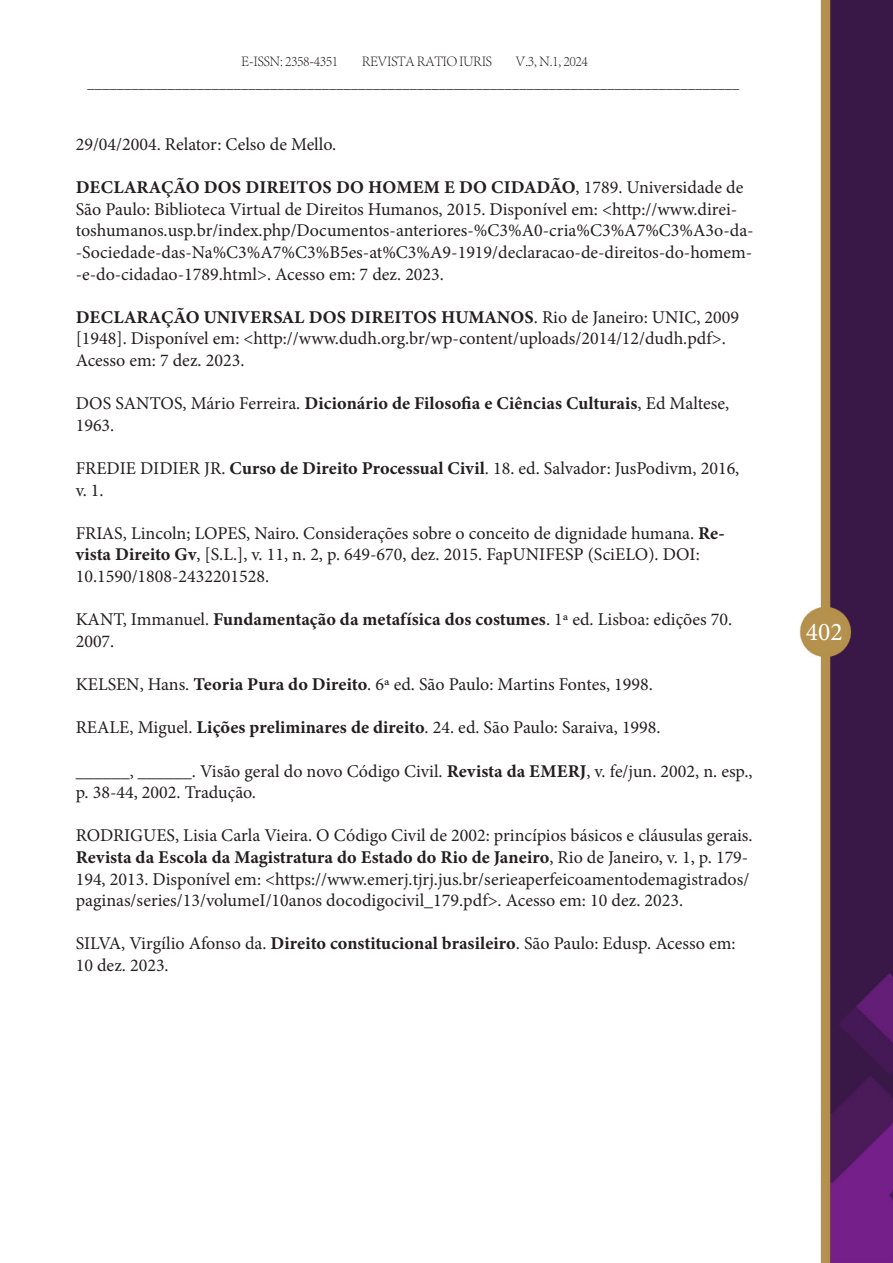
<style>
.page{position:relative;width:893px;height:1263px;background:#fff}
.page>*{position:absolute;margin:0;border:0;box-sizing:border-box;transform-origin:0 0}
.t1{font:25.5px "Minion Pro";color:#fff}
.t2{font:18px/21.6px "Minion Pro";color:#231f20}
.t3{font:300 15px "Adobe Song Std";letter-spacing:-.04em;color:#231f20;scale:.95 1}
.s1{font-family:"Minion Variable Concept"}
</style>
<div class="page">
<img style="left:799px;top:0;width:94px;height:1263px">
<p class="t3" style="left:241px;top:52px;width:104px">E-ISSN: 2358-4351</p>
<p class="t3" style="left:362px;top:52px;width:139px">REVISTA RATIO IURIS</p>
<p class="t3" style="left:515px;top:52px;width:78px">V.3, N.1, 2024</p>
<p class="t3" style="left:87px;top:75px;width:687px">_________________________________________________________________________________________</p>
<p class="t2" style="left:76px;top:134px;width:262px">29/04/2004. Relator: Celso de Mello.</p>
<p class="t2" style="left:76px;top:177px;width:679px"><span class="s1">DECLARAÇÃO DOS DIREITOS DO HOMEM E DO CIDADÃO</span>, 1789. Universidade de São Paulo: Biblioteca Virtual de Direitos Humanos, 2015. Disponível em: &lt;http://www.direi&shy;toshumanos.usp.br/index.php/Documentos-anteriores-%C3%A0-cria%C3%A7%C3%A3o-da--Sociedade-das-Na%C3%A7%C3%B5es-at%C3%A9-1919/declaracao-de-direitos-do-homem--e-do-cidadao-1789.html&gt;. Acesso em: 7 dez. 2023.</p>
<p class="t2" style="left:76px;top:306px;width:665px"><span class="s1">DECLARAÇÃO UNIVERSAL DOS DIREITOS HUMANOS</span>. Rio de Janeiro: UNIC, 2009 [1948]. Disponível em: &lt;http://www.dudh.org.br/wp-content/uploads/2014/12/dudh.pdf&gt;.<br>Acesso em: 7 dez. 2023.</p>
<p class="t2" style="left:76px;top:393px;width:655px">DOS SANTOS, Mário Ferreira. <span class="s1">Dicionário de Filosofia e Ciências Culturais</span>, Ed Maltese,<br>1963.</p>
<p class="t2" style="left:76px;top:458px;width:665px">FREDIE DIDIER JR. <span class="s1">Curso de Direito Processual Civil</span>. 18. ed. Salvador: JusPodivm, 2016, v. 1.</p>
<p class="t2" style="left:76px;top:522px;width:650px">FRIAS, Lincoln; LOPES, Nairo. Considerações sobre o conceito de dignidade humana. <span class="s1">Re&shy;vista Direito Gv</span>, [S.L.], v. 11, n. 2, p. 649-670, dez. 2015. FapUNIFESP (SciELO). DOI:<br>10.1590/1808-2432201528.</p>
<p class="t2" style="left:76px;top:609px;width:658px">KANT, Immanuel. <span class="s1">Fundamentação da metafísica dos costumes</span>. 1ª ed. Lisboa: edições 70.<br>2007.</p>
<p class="t2" style="left:76px;top:674px;width:579px">KELSEN, Hans. <span class="s1">Teoria Pura do Direito</span>. 6ª ed. São Paulo: Martins Fontes, 1998.</p>
<p class="t2" style="left:76px;top:717px;width:586px">REALE, Miguel. <span class="s1">Lições preliminares de direito</span>. 24. ed. São Paulo: Saraiva, 1998.</p>
<p class="t2" style="left:76px;top:760px;width:678px">______, ______. Visão geral do novo Código Civil. <span class="s1">Revista da EMERJ</span>, v. fe/jun. 2002, n. esp., p. 38-44, 2002. Tradução.</p>
<p class="t2" style="left:76px;top:825px;width:678px">RODRIGUES, Lisia Carla Vieira. O Código Civil de 2002: princípios básicos e cláusulas gerais.<br><span class="s1">Revista da Escola da Magistratura do Estado do Rio de Janeiro</span>, Rio de Janeiro, v. 1, p. 179- 194, 2013. Disponível em: &lt;https://www.emerj.tjrj.jus.br/serieaperfeicoamentodemagistrados/ paginas/series/13/volumeI/10anos docodigocivil_179.pdf&gt;. Acesso em: 10 dez. 2023.</p>
<p class="t2" style="left:76px;top:933px;width:661px">SILVA, Virgílio Afonso da. <span class="s1">Direito constitucional brasileiro</span>. São Paulo: Edusp. Acesso em:<br>10 dez. 2023.</p>
<p class="t1" style="left:806px;top:615px;width:38px">402</p>
</div>
